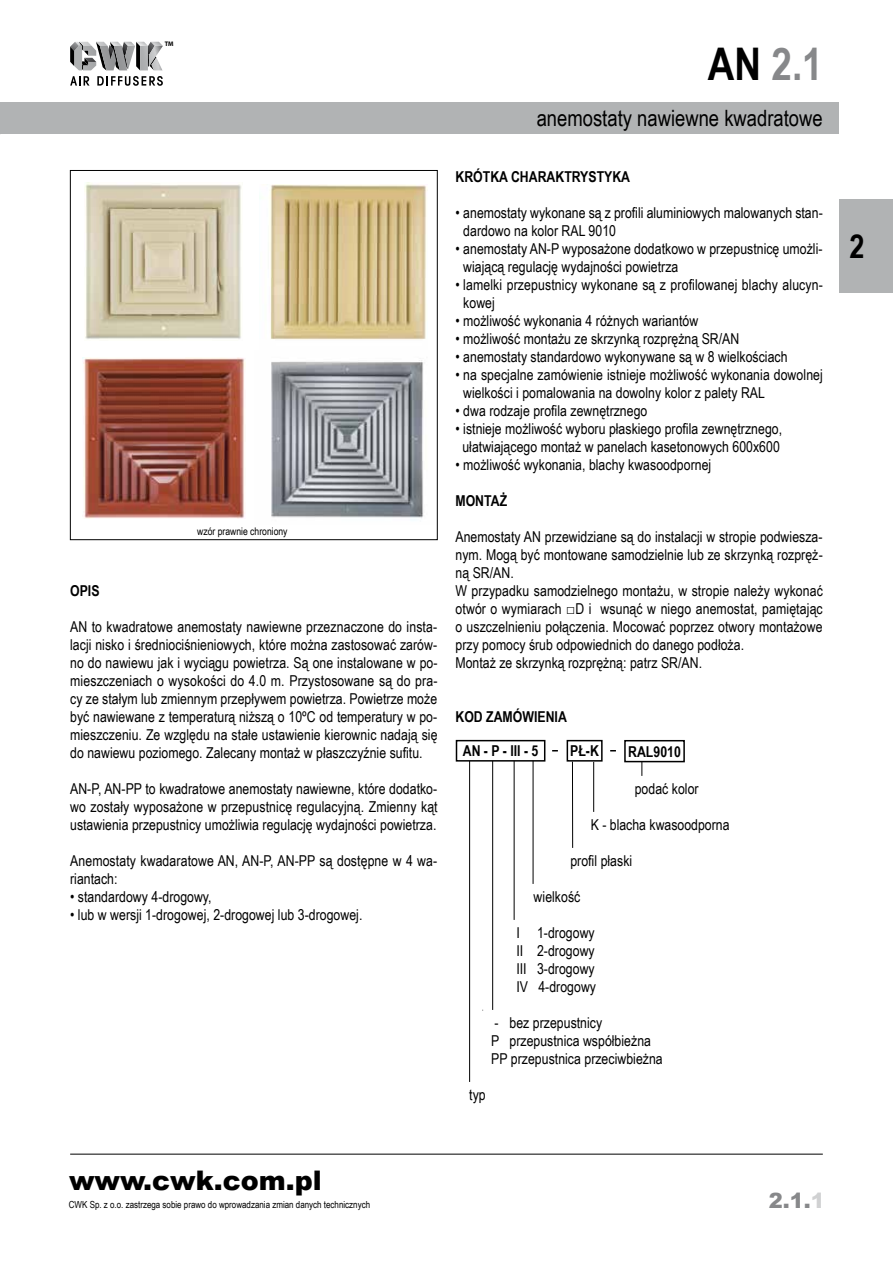
<style>
.page{position:relative;width:893px;height:1263px;background:#fff}
.page>*{position:absolute;margin:0;border:0;box-sizing:border-box;transform-origin:0 0}
.t1{font:700 45px "Arial Narrow";color:#87888a}
.t2{font:700 33px "Arial Narrow";color:#000}
.t3{font:900 27px "Arial";color:#000}
.t4{font:22.5px "Arial Narrow";color:#000}
.t5{font:900 21px "Arial";color:#87888a}
.t6{font:15px/18px "Arial Narrow";color:#000}
.t7{font:700 15px "Arial Narrow";color:#000}
.t8{font:10.5px "Arial Narrow";color:#000}
.t9{font:9.75px "Arial Narrow";color:#000}
.t10{font:700 6.6px "Myriad Pro";color:#000;scale:.96 1}
.s1{color:#000}
.s2{color:#d0d1d2}
</style>
<div class="page">
<div style="left:0;top:102px;width:839px;height:32px;background:#b1b3b4"></div>
<hr style="left:70px;top:1154px;width:753px;height:1px;background:#000">
<div style="left:839px;top:200px;width:54px;height:93px;background:#b1b3b4"></div>
<svg style="left:70px;top:42px;width:93px;height:28px"></svg>
<svg style="left:70px;top:76px;width:19px;height:10px"></svg>
<svg style="left:97px;top:76px;width:66px;height:10px"></svg>
<div style="left:70px;top:170px;width:367px;height:370px;border:1px solid #000"></div>
<img style="left:84px;top:183px;width:158px;height:156px">
<img style="left:269px;top:184px;width:158px;height:156px">
<img style="left:83px;top:357px;width:162px;height:161px">
<img style="left:271px;top:360px;width:153px;height:158px">
<div style="left:567px;top:740px;width:36px;height:22px;border:2px solid #000"></div>
<hr style="left:572px;top:762px;width:1px;height:86px;background:#000">
<hr style="left:533px;top:761px;width:1px;height:123px;background:#000">
<hr style="left:514px;top:761px;width:1px;height:159px;background:#000">
<hr style="left:492px;top:761px;width:1px;height:249px;background:#000">
<hr style="left:469px;top:761px;width:1px;height:321px;background:#000">
<div style="left:456px;top:740px;width:89px;height:21px;border:2px solid #000"></div>
<hr style="left:593px;top:762px;width:1px;height:50px;background:#000">
<div style="left:624px;top:740px;width:61px;height:22px;border:2px solid #000"></div>
<svg style="left:642px;top:762px;width:1px;height:14px"></svg>
<p class="t10" style="left:165px;top:39px;width:11px">TM</p>
<p class="t8" style="left:197px;top:523px;width:92px">wzór prawnie chroniony</p>
<p class="t7" style="left:70px;top:579px;width:31px">OPIS</p>
<p class="t6" style="left:70px;top:617px;width:369px;text-align:justify">AN to kwadratowe anemostaty nawiewne przeznaczone do insta&shy;lacji nisko i średniociśnieniowych, które można zastosować zarów&shy;no do nawiewu jak i wyciągu powietrza. Są one instalowane w po&shy;mieszczeniach o wysokości do 4.0 m. Przystosowane są do pra&shy;cy ze stałym lub zmiennym przepływem powietrza. Powietrze może być nawiewane z temperaturą niższą o 10ºC od temperatury w po&shy;mieszczeniu. Ze względu na stałe ustawienie kierownic nadają się do nawiewu poziomego. Zalecany montaż w płaszczyźnie sufitu.</p>
<p class="t6" style="left:70px;top:779px;width:369px;text-align:justify">AN-P, AN-PP to kwadratowe anemostaty nawiewne, które dodatko&shy;wo zostały wyposażone w przepustnicę regulacyjną. Zmienny kąt ustawienia przepustnicy umożliwia regulację wydajności powietrza.</p>
<p class="t6" style="left:70px;top:851px;width:369px">Anemostaty kwadaratowe AN, AN-P, AN-PP są dostępne w 4 wa&shy;riantach:</p>
<p class="t6" style="left:70px;top:887px;width:143px">• standardowy 4-drogowy,</p>
<p class="t6" style="left:70px;top:905px;width:294px">• lub w wersji 1-drogowej, 2-drogowej lub 3-drogowej.</p>
<h1 class="t1" style="left:708px;top:30px;width:116px"><span class="s1">AN</span> 2.1</h1>
<h3 class="t4" style="left:537px;top:102px;width:288px">anemostaty nawiewne kwadratowe</h3>
<p class="t7" style="left:455px;top:165px;width:176px">KRÓTKA CHARAKTRYSTYKA</p>
<p class="t6" style="left:463px;top:203px;width:361px;text-indent:-8px">• anemostaty wykonane są z profili aluminiowych malowanych stan&shy;dardowo na kolor RAL 9010</p>
<p class="t6" style="left:463px;top:239px;width:361px;text-indent:-8px">• anemostaty AN-P wyposażone dodatkowo w przepustnicę umożli&shy;wiającą regulację wydajności powietrza</p>
<p class="t6" style="left:463px;top:275px;width:361px;text-indent:-8px">• lamelki przepustnicy wykonane są z profilowanej blachy alucyn&shy;kowej</p>
<p class="t6" style="left:455px;top:311px;width:244px">• możliwość wykonania 4 różnych wariantów</p>
<p class="t6" style="left:455px;top:329px;width:285px">• możliwość montażu ze skrzynką rozprężną SR/AN</p>
<p class="t6" style="left:455px;top:347px;width:334px">• anemostaty standardowo wykonywane są w 8 wielkościach</p>
<p class="t6" style="left:463px;top:365px;width:361px;text-indent:-8px">• na specjalne zamówienie istnieje możliwość wykonania dowolnej wielkości i pomalowania na dowolny kolor z palety RAL</p>
<p class="t6" style="left:455px;top:401px;width:193px">• dwa rodzaje profila zewnętrznego</p>
<p class="t6" style="left:455px;top:419px;width:328px;text-align:center">• istnieje możliwość wyboru płaskiego profila zewnętrznego, ułatwiającego montaż w panelach kasetonowych 600x600</p>
<p class="t6" style="left:455px;top:455px;width:257px">• możliwość wykonania, blachy kwasoodpornej</p>
<p class="t7" style="left:455px;top:489px;width:53px">MONTAŻ</p>
<p class="t6" style="left:455px;top:527px;width:369px">Anemostaty AN przewidziane są do instalacji w stropie podwiesza&shy;nym. Mogą być montowane samodzielnie lub ze skrzynką rozpręż&shy;ną SR/AN.<br>W przypadku samodzielnego montażu, w stropie należy wykonać otwór o wymiarach □D i wsunąć w niego anemostat, pamiętając o uszczelnieniu połączenia. Mocować poprzez otwory montażowe przy pomocy śrub odpowiednich do danego podłoża.<br>Montaż ze skrzynką rozprężną: patrz SR/AN.</p>
<p class="t7" style="left:455px;top:705px;width:113px">KOD ZAMÓWIENIA</p>
<p class="t7" style="left:463px;top:739px;width:77px">AN - P - III - 5</p>
<p class="t7" style="left:570px;top:739px;width:30px">PŁ-K</p>
<p class="t7" style="left:628px;top:740px;width:54px">RAL9010</p>
<p class="t6" style="left:635px;top:779px;width:65px">podać kolor</p>
<p class="t6" style="left:591px;top:815px;width:140px">K - blacha kwasoodporna</p>
<p class="t6" style="left:570px;top:851px;width:63px">profil płaski</p>
<p class="t6" style="left:534px;top:887px;width:48px">wielkość</p>
<p class="t6" style="left:516px;top:923px;width:81px;text-align:justify">I 1-drogowy II 2-drogowy III 3-drogowy IV 4-drogowy</p>
<p class="t6" style="left:491px;top:1013px;width:173px">- bez przepustnicy<br>P przepustnica współbieżna<br>PP przepustnica przeciwbieżna</p>
<p class="t6" style="left:469px;top:1085px;width:18px">typ</p>
<h3 class="t3" style="left:69px;top:1161px;width:254px">www.cwk.com.pl</h3>
<p class="t9" style="left:69px;top:1197px;width:303px">CWK Sp. z o.o. zastrzega sobie prawo do wprowadzania zmian danych technicznych</p>
<h3 class="t5" style="left:769px;top:1185px;width:58px">2.1.<span class="s2">1</span></h3>
<h2 class="t2" style="left:849px;top:222px;width:17px">2</h2>
</div>
